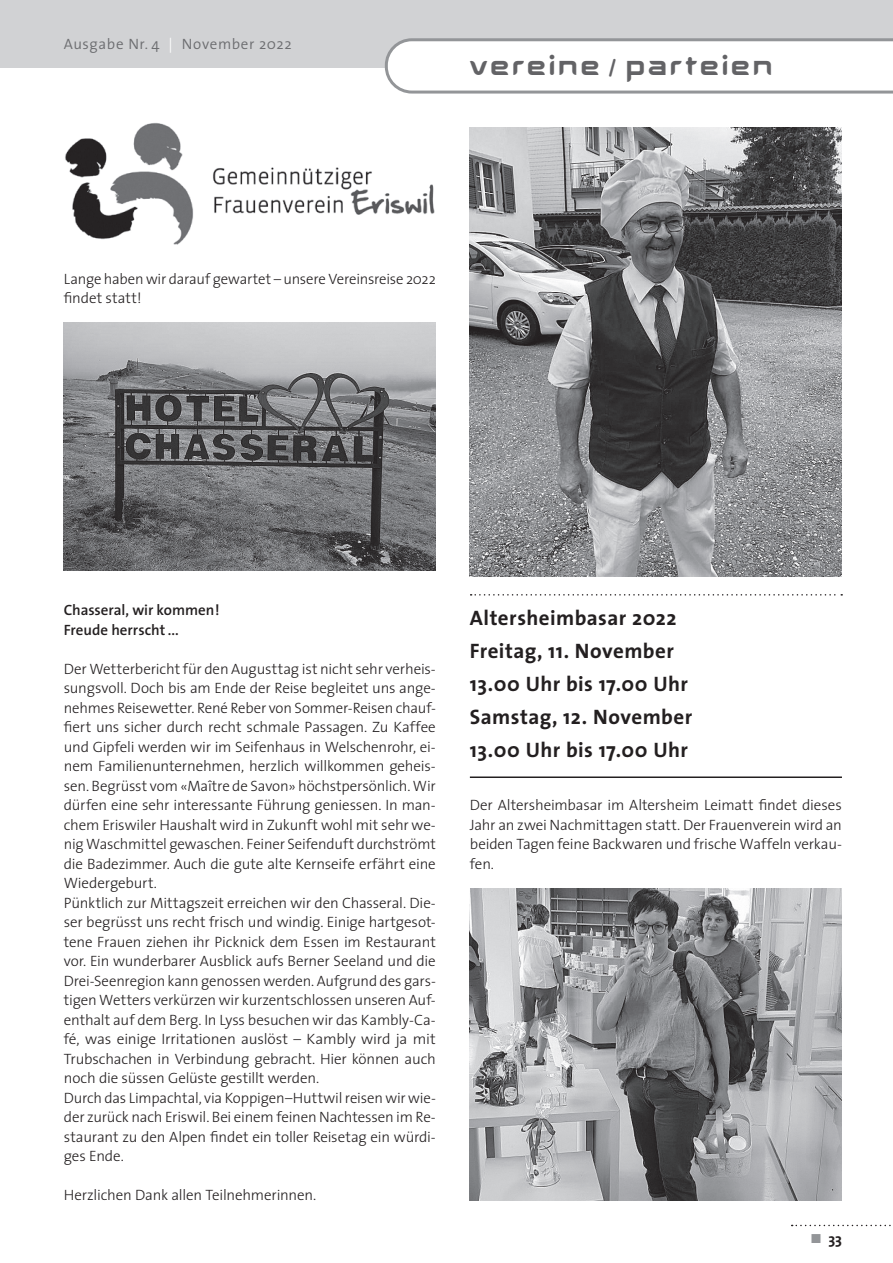
<style>
.page{position:relative;width:893px;height:1263px;background:#fff}
.page>*{position:absolute;margin:0;border:0;box-sizing:border-box;transform-origin:0 0}
.t1{font:30px "Aura";letter-spacing:.075em;color:#636366}
.t2{font:700 21px/33px "The Sans";letter-spacing:.02em;color:#231f20}
.t3{font:300 15px/19.5px "The Sans";letter-spacing:-.01em;color:#231f20}
.t4{font:600 15px/19.5px "The Sans";color:#231f20}
.t5{font:300 15px "The Sans";letter-spacing:.04em;color:#6c6d70}
.t6{font:700 15px "The Sans";color:#231f20}
.s1{color:#fff}
</style>
<div class="page">
<div style="left:0;top:0;width:893px;height:68px;background:#d1d2d4"></div>
<svg style="left:385px;top:38px;width:508px;height:56px"></svg>
<svg style="left:792px;top:1225px;width:99px;height:1px"></svg>
<img style="left:65px;top:123px;width:370px;height:122px">
<svg style="left:471px;top:594px;width:371px;height:2px"></svg>
<hr style="left:470px;top:776px;width:372px;height:2px;background:#231f20">
<img style="left:64px;top:323px;width:372px;height:248px">
<img style="left:470px;top:128px;width:372px;height:448px">
<img style="left:470px;top:888px;width:372px;height:312px">
<p class="t5" style="left:64px;top:32px;width:229px">Ausgabe Nr. 4 <span class="s1">|</span> November 2022</p>
<h1 class="t1" style="left:470px;top:54px;width:304px">vereine / parteien</h1>
<p class="t3" style="left:64px;top:268px;width:374px">Lange haben wir darauf gewartet – unsere Vereinsreise 2022 findet statt!</p>
<p class="t4" style="left:64px;top:600px;width:157px">Chasseral, wir kommen!<br>Freude herrscht ...</p>
<p class="t3" style="left:64px;top:658px;width:374px">Der Wetterbericht für den Augusttag ist nicht sehr verheis&shy;sungsvoll. Doch bis am Ende der Reise begleitet uns ange&shy;nehmes Reisewetter. René Reber von Sommer-Reisen chauf&shy;fiert uns sicher durch recht schmale Passagen. Zu Kaffee und Gipfeli werden wir im Seifenhaus in Welschenrohr, ei&shy;nem Familienunternehmen, herzlich willkommen geheis&shy;sen. Begrüsst vom «Maître de Savon» höchstpersönlich. Wir dürfen eine sehr interessante Führung geniessen. In man&shy;chem Eriswiler Haushalt wird in Zukunft wohl mit sehr we&shy;nig Waschmittel gewaschen. Feiner Seifenduft durchströmt die Badezimmer. Auch die gute alte Kernseife erfährt eine Wiedergeburt.<br>Pünktlich zur Mittagszeit erreichen wir den Chasseral. Die&shy;ser begrüsst uns recht frisch und windig. Einige hartgesot&shy;tene Frauen ziehen ihr Picknick dem Essen im Restaurant vor. Ein wunderbarer Ausblick aufs Berner Seeland und die Drei-Seenregion kann genossen werden. Aufgrund des gars&shy;tigen Wetters verkürzen wir kurzentschlossen unseren Auf&shy;enthalt auf dem Berg. In Lyss besuchen wir das Kambly-Ca&shy;fé, was einige Irritationen auslöst – Kambly wird ja mit Trubschachen in Verbindung gebracht. Hier können auch noch die süssen Gelüste gestillt werden.<br>Durch das Limpachtal, via Koppigen–Huttwil reisen wir wie&shy;der zurück nach Eriswil. Bei einem feinen Nachtessen im Re&shy;staurant zu den Alpen findet ein toller Reisetag ein würdi&shy;ges Ende.</p>
<p class="t3" style="left:64px;top:1185px;width:254px">Herzlichen Dank allen Teilnehmerinnen.</p>
<h2 class="t2" style="left:470px;top:601px;width:224px">Altersheimbasar 2022<br>Freitag, 11. November<br>13.00 Uhr bis 17.00 Uhr<br>Samstag, 12. November<br>13.00 Uhr bis 17.00 Uhr</h2>
<p class="t3" style="left:470px;top:795px;width:374px;text-align:justify">Der Altersheimbasar im Altersheim Leimatt findet dieses Jahr an zwei Nachmittagen statt. Der Frauenverein wird an beiden Tagen feine Backwaren und frische Waffeln verkau&shy;fen.</p>
<p class="t6" style="left:828px;top:1226px;width:15px">33</p>
</div>
